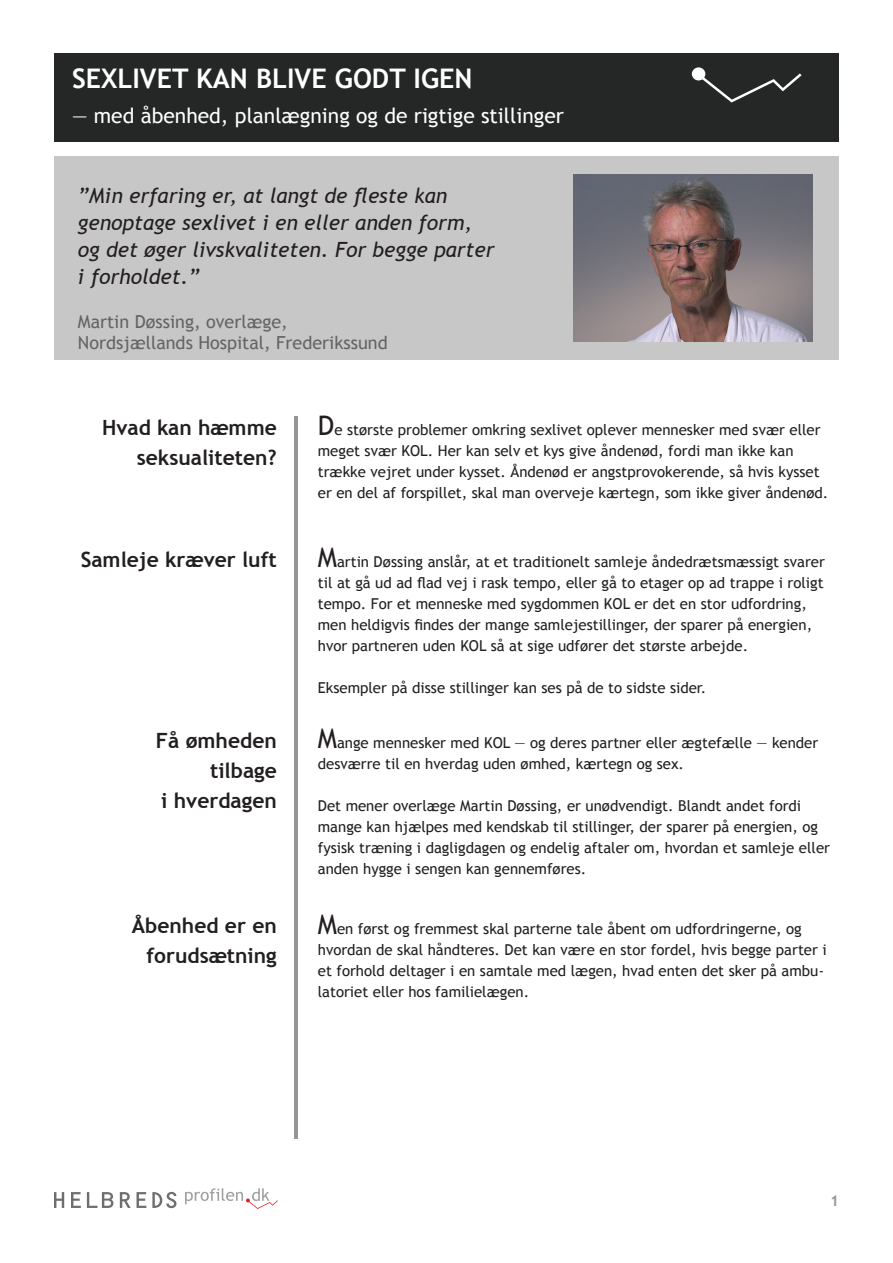
<style>
.page{position:relative;width:893px;height:1263px;background:#fff}
.page>*{position:absolute;margin:0;border:0;box-sizing:border-box;transform-origin:0 0}
.t1{font:700 27px "Trebuchet MS";color:#fff}
.t2{font:italic 21px/27px "Trebuchet MS";color:#231f20}
.t3{font:700 21px/30px "Trebuchet MS";color:#231f20;text-align:right}
.t4{font:21px "Trebuchet MS";color:#fff}
.t5{font:18px/21px "Trebuchet MS";color:#646464}
.t6{font:15px/21px "Trebuchet MS";color:#231f20}
.t7{font:700 15px "Trebuchet MS";color:#939598}
.s1{font-size:27px}
</style>
<div class="page">
<div style="left:54px;top:54px;width:785px;height:88px;background:#252626"></div>
<div style="left:692px;top:67px;width:13px;height:13px;background:#fff;border-radius:50%"></div>
<svg style="left:701px;top:73px;width:100px;height:30px"></svg>
<svg style="left:54px;top:1192px;width:10px;height:16px"></svg>
<svg style="left:71px;top:1192px;width:10px;height:16px"></svg>
<svg style="left:87px;top:1192px;width:26px;height:16px"></svg>
<svg style="left:120px;top:1192px;width:11px;height:16px"></svg>
<svg style="left:137px;top:1192px;width:9px;height:16px"></svg>
<svg style="left:152px;top:1192px;width:24px;height:16px"></svg>
<svg style="left:185px;top:1188px;width:93px;height:21px"></svg>
<div style="left:54px;top:156px;width:785px;height:204px;background:#c8c7c7"></div>
<img style="left:573px;top:175px;width:240px;height:167px">
<hr style="left:294px;top:416px;width:4px;height:722px;background:#969696">
<h1 class="t1" style="left:72px;top:61px;width:402px">SEXLIVET KAN BLIVE GODT IGEN</h1>
<h2 class="t4" style="left:72px;top:103px;width:493px">— med åbenhed, planlægning og de rigtige stillinger</h2>
<h2 class="t2" style="left:78px;top:182px;width:418px">”Min erfaring er, at langt de fleste kan genoptage sexlivet i en eller anden form, og det øger livskvaliteten. For begge parter i forholdet.”</h2>
<p class="t5" style="left:78px;top:311px;width:311px">Martin Døssing, overlæge,<br>Nordsjællands Hospital, Frederikssund</p>
<h2 class="t3" style="left:102px;top:412px;width:176px">Hvad kan hæmme seksualiteten?</h2>
<p class="t6" style="left:318px;top:419px;width:512px"><span class="s1">D</span>e største problemer omkring sexlivet oplever mennesker med svær eller meget svær KOL. Her kan selv et kys give åndenød, fordi man ikke kan trække vejret under kysset. Åndenød er angstprovokerende, så hvis kysset er en del af forspillet, skal man overveje kærtegn, som ikke giver åndenød.</p>
<h2 class="t3" style="left:81px;top:544px;width:198px">Samleje kræver luft</h2>
<p class="t6" style="left:318px;top:551px;width:508px"><span class="s1">M</span>artin Døssing anslår, at et traditionelt samleje åndedrætsmæssigt svarer til at gå ud ad flad vej i rask tempo, eller gå to etager op ad trappe i roligt tempo. For et menneske med sygdommen KOL er det en stor udfordring, men heldigvis findes der mange samlejestillinger, der sparer på energien, hvor partneren uden KOL så at sige udfører det største arbejde.</p>
<p class="t6" style="left:318px;top:677px;width:390px">Eksempler på disse stillinger kan ses på de to sidste sider.</p>
<h2 class="t3" style="left:156px;top:725px;width:122px">Få ømheden tilbage<br>i hverdagen</h2>
<h2 class="t3" style="left:132px;top:911px;width:146px">Åbenhed er en forudsætning</h2>
<p class="t6" style="left:318px;top:732px;width:502px"><span class="s1">M</span>ange mennesker med KOL — og deres partner eller ægtefælle — kender desværre til en hverdag uden ømhed, kærtegn og sex.</p>
<p class="t6" style="left:318px;top:795px;width:514px">Det mener overlæge Martin Døssing, er unødvendigt. Blandt andet fordi mange kan hjælpes med kendskab til stillinger, der sparer på energien, og fysisk træning i dagligdagen og endelig aftaler om, hvordan et samleje eller anden hygge i sengen kan gennemføres.</p>
<p class="t6" style="left:318px;top:918px;width:510px"><span class="s1">M</span>en først og fremmest skal parterne tale åbent om udfordringerne, og hvordan de skal håndteres. Det kan være en stor fordel, hvis begge parter i et forhold deltager i en samtale med lægen, hvad enten det sker på ambu&shy;latoriet eller hos familielægen.</p>
<p class="t7" style="left:830px;top:1191px;width:10px">1</p>
</div>
